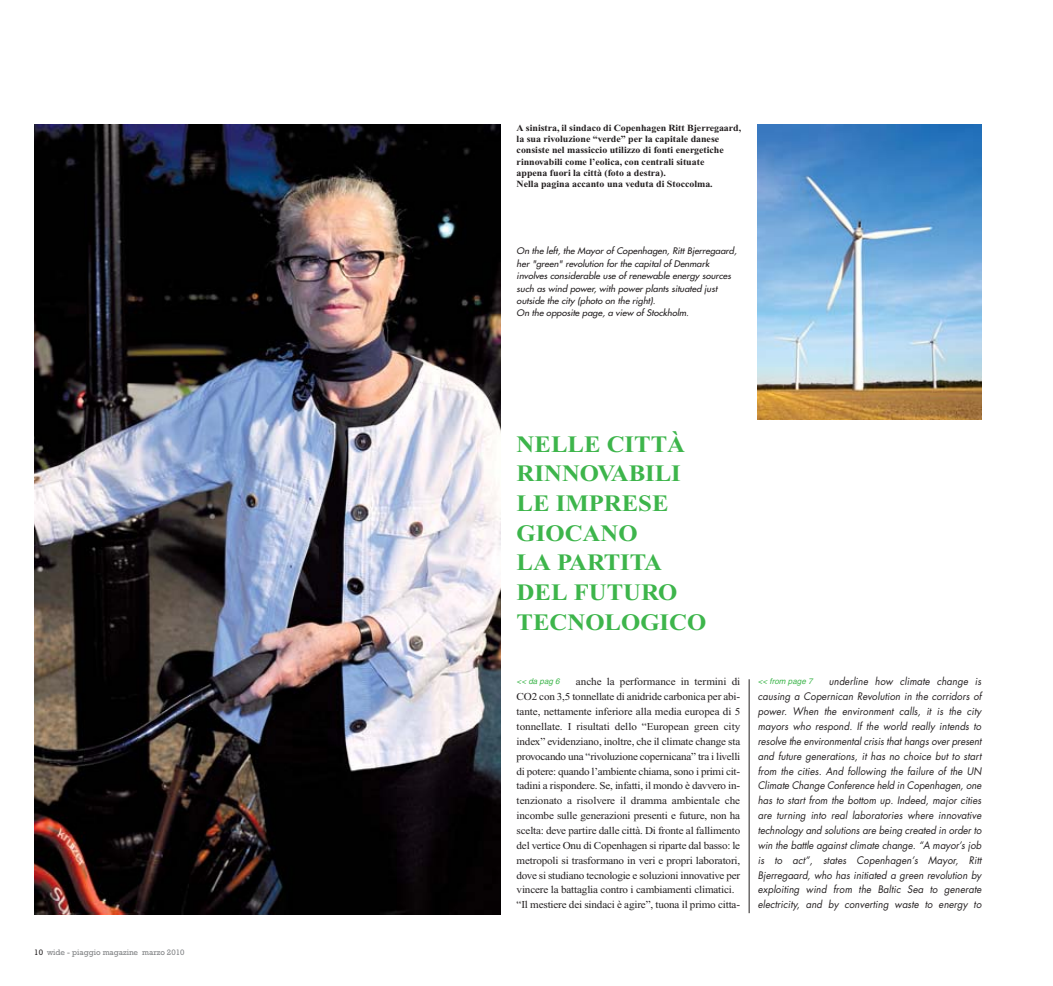
<style>
.page{position:relative;width:1053px;height:986px;background:#fff}
.page>*{position:absolute;margin:0;border:0;box-sizing:border-box;transform-origin:0 0}
.t1{font:700 23.4px/29.7px "Times New Roman";color:#3db54b;scale:1.05 1}
.t2{font:10.58px/14.8px "Times New Roman";letter-spacing:-.015em;color:#231f20;scale:1.05 1}
.t3{font:italic 10.12px/14.8px "Futura";letter-spacing:.01em;color:#231f20;scale:.95 1}
.t4{font:700 9.45px/11px "Times New Roman";color:#231f20;scale:1.05 1}
.t5{font:italic 8.78px/12.4px "Futura";color:#231f20;scale:1.05 1}
.t6{font:8.1px "Rockwell";color:#808284}
.t7{font:italic 8.1px "Helvetica";color:#3db54b}
.s1{color:#231f20}
</style>
<div class="page">
<img style="left:34px;top:124px;width:948px;height:791px">
<p class="t6" style="left:34px;top:949px;width:152px"><span class="s1">10</span> wide - piaggio magazine marzo 2010</p>
<p class="t4" style="left:517px;top:123px;width:215px">A sinistra, il sindaco di Copenhagen Ritt Bjerregaard, la sua rivoluzione “verde” per la capitale danese consiste nel massiccio utilizzo di fonti energetiche rinnovabili come l’eolica, con centrali situate<br>appena fuori la città (foto a destra).<br>Nella pagina accanto una veduta di Stoccolma.</p>
<p class="t5" style="left:517px;top:246px;width:213px">On the left, the Mayor of Copenhagen, Ritt Bjerregaard, her "green" revolution for the capital of Denmark involves considerable use of renewable energy sources such as wind power, with power plants situated just outside the city (photo on the right).<br>On the opposite page, a view of Stockholm.</p>
<h1 class="t1" style="left:517px;top:431px;width:182px">NELLE CITTÀ<br>RINNOVABILI<br>LE IMPRESE<br>GIOCANO<br>LA PARTITA<br>DEL FUTURO<br>TECNOLOGICO</h1>
<p class="t3" style="left:758px;top:675px;width:239px;text-indent:71px">underline how climate change is causing a Copernican Revolution in the corridors of power. When the environment calls, it is the city mayors who respond. If the world really intends to resolve the environmental crisis that hangs over present and future generations, it has no choice but to start from the cities. And following the failure of the UN Climate Change Conference held in Copenhagen, one has to start from the bottom up. Indeed, major cities are turning into real laboratories where innovative technology and solutions are being created in order to win the battle against climate change. “A mayor’s job is to act”, states Copenhagen’s Mayor, Ritt Bjerregaard, who has initiated a green revolution by exploiting wind from the Baltic Sea to generate electricity, and by converting waste to energy to</p>
<p class="t2" style="left:517px;top:675px;width:214px;text-indent:59px">anche la performance in termini di CO2 con 3,5 tonnellate di anidride carbonica per abi&shy;tante, nettamente inferiore alla media europea di 5 tonnellate. I risultati dello “European green city index” evidenziano, inoltre, che il climate change sta provocando una “rivoluzione copernicana” tra i livelli di potere: quando l’ambiente chiama, sono i primi cit&shy;tadini a rispondere. Se, infatti, il mondo è davvero in&shy;tenzionato a risolvere il dramma ambientale che incombe sulle generazioni presenti e future, non ha scelta: deve partire dalle città. Di fronte al fallimento del vertice Onu di Copenhagen si riparte dal basso: le metropoli si trasformano in veri e propri laboratori, dove si studiano tecnologie e soluzioni innovative per vincere la battaglia contro i cambiamenti climatici. “Il mestiere dei sindaci è agire”, tuona il primo citta-</p>
<p class="t7" style="left:517px;top:678px;width:46px">&lt;&lt; da pag 6</p>
<p class="t7" style="left:758px;top:678px;width:58px">&lt;&lt; from page 7</p>
</div>
